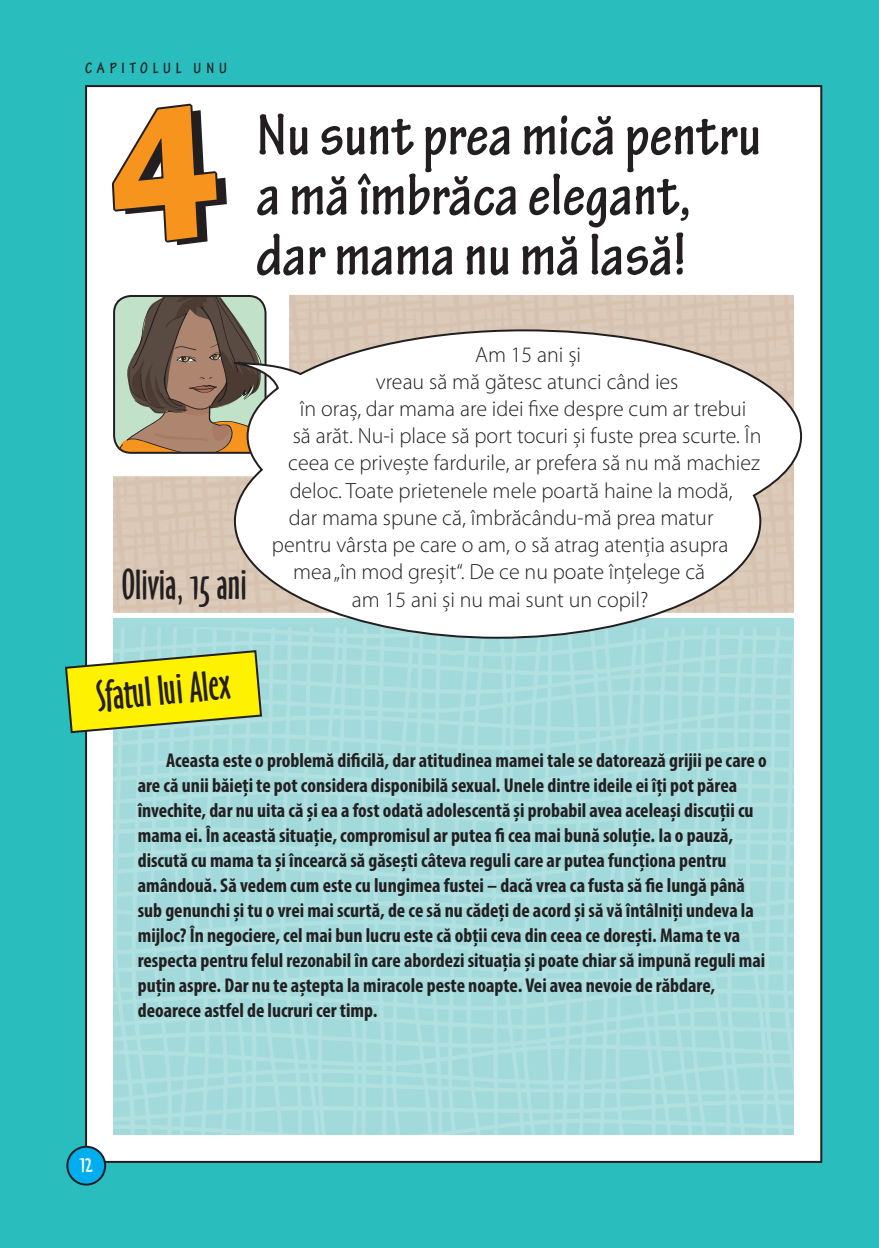
<style>
.page{position:relative;width:879px;height:1248px;background:#fff}
.page>*{position:absolute;margin:0;border:0;box-sizing:border-box;transform-origin:0 0}
._003_Ahead{font:700 condensed 62px/60px "Tekton Pro";color:#231f20}
._004_Kid_s_name{font:39.2px "Oz Handicraft BT";color:#231f20}
.t1{font:24px "Oz Handicraft BT";color:#fff}
._004_Question{font:300 22px "Myriad Pro";color:#231f20}
._005_Answer{font:700 condensed 20px/25px "Myriad Pro";color:#231f20}
.t2{font:700 condensed 16px "Tekton Pro";letter-spacing:.3em;color:#231f20}
</style>
<div class="page">
<div style="left:0;top:0;width:879px;height:1247px;background:#29bdbe"></div>
<div style="left:86px;top:86px;width:735px;height:1075px;background:#fff"></div>
<img style="left:113px;top:627px;width:681px;height:507px">
<div style="left:67px;top:1146px;width:38px;height:38px;background:#00aeef;border-radius:50%"></div>
<div style="left:66px;top:1145px;width:40px;height:40px;border:2px solid #231f20;border-radius:50%"></div>
<svg style="left:65px;top:649px;width:198px;height:85px;background:#dadf36"></svg>
<svg style="left:114px;top:296px;width:151px;height:157px;background:#908874"></svg>
<div style="left:113px;top:295px;width:153px;height:159px;border:2px solid #231f20;border-radius:17px"></div>
<svg style="left:192px;top:328px;width:611px;height:311px"></svg>
<svg style="left:111px;top:103px;width:108px;height:140px"></svg>
<p class="t2" style="left:85px;top:59px;width:143px">CAPITOLUL UNU</p>
<p class="_003_Ahead" style="left:257px;top:106px;width:506px">Nu sunt prea mică pentru a mă îmbrăca elegant,</p>
<p class="_003_Ahead" style="left:257px;top:226px;width:431px">dar mama nu mă lasă!</p>
<p class="_004_Kid_s_name" style="left:122px;top:562px;width:126px">Olivia, 15 ani</p>
<p class="_004_Kid_s_name" style="left:95px;top:673px;width:136px;rotate:-5deg">Sfatul lui Alex</p>
<p class="_004_Question" style="left:475px;top:341px;width:107px">Am 15 ani și</p>
<p class="_004_Question" style="left:376px;top:368px;width:304px">vreau să mă gătesc atunci când ies</p>
<p class="_004_Question" style="left:300px;top:395px;width:448px">în oraș, dar mama are idei fixe despre cum ar trebui</p>
<p class="_004_Question" style="left:293px;top:422px;width:470px">să arăt. Nu‑i place să port tocuri și fuste prea scurte. În</p>
<p class="_004_Question" style="left:288px;top:450px;width:473px">ceea ce privește fardurile, ar prefera să nu mă machiez</p>
<p class="_004_Question" style="left:290px;top:477px;width:444px">deloc. Toate prietenele mele poartă haine la modă,</p>
<p class="_004_Question" style="left:289px;top:504px;width:426px">dar mama spune că, îmbrăcându‑mă prea matur</p>
<p class="_004_Question" style="left:272px;top:531px;width:458px">pentru vârsta pe care o am, o să atrag atenția asupra</p>
<p class="_004_Question" style="left:293px;top:558px;width:413px">mea „în mod greșit“. De ce nu poate înțelege că</p>
<p class="_004_Question" style="left:352px;top:586px;width:298px">am 15 ani și nu mai sunt un copil?</p>
<p class="_005_Answer" style="left:138px;top:747px;width:630px;text-indent:28px">Aceasta este o problemă dificilă, dar atitudinea mamei tale se datorează grijii pe care o are că unii băieți te pot considera disponibilă sexual. Unele dintre ideile ei îți pot părea învechite, dar nu uita că și ea a fost odată adolescentă și probabil avea aceleași discuții cu mama ei. În această situație, compromisul ar putea fi cea mai bună soluție. Ia o pauză, discută cu mama ta și încearcă să găsești câteva reguli care ar putea funcționa pentru amândouă. Să vedem cum este cu lungimea fustei – dacă vrea ca fusta să fie lungă până sub genunchi și tu o vrei mai scurtă, de ce să nu cădeți de acord și să vă întâlniți undeva la mijloc? În negociere, cel mai bun lucru este că obții ceva din ceea ce dorești. Mama te va respecta pentru felul rezonabil în care abordezi situația și poate chiar să impună reguli mai puțin aspre. Dar nu te aștepta la miracole peste noapte. Vei avea nevoie de răbdare, deoarece astfel de lucruri cer timp.</p>
<p class="t1" style="left:80px;top:1148px;width:14px">12</p>
</div>
